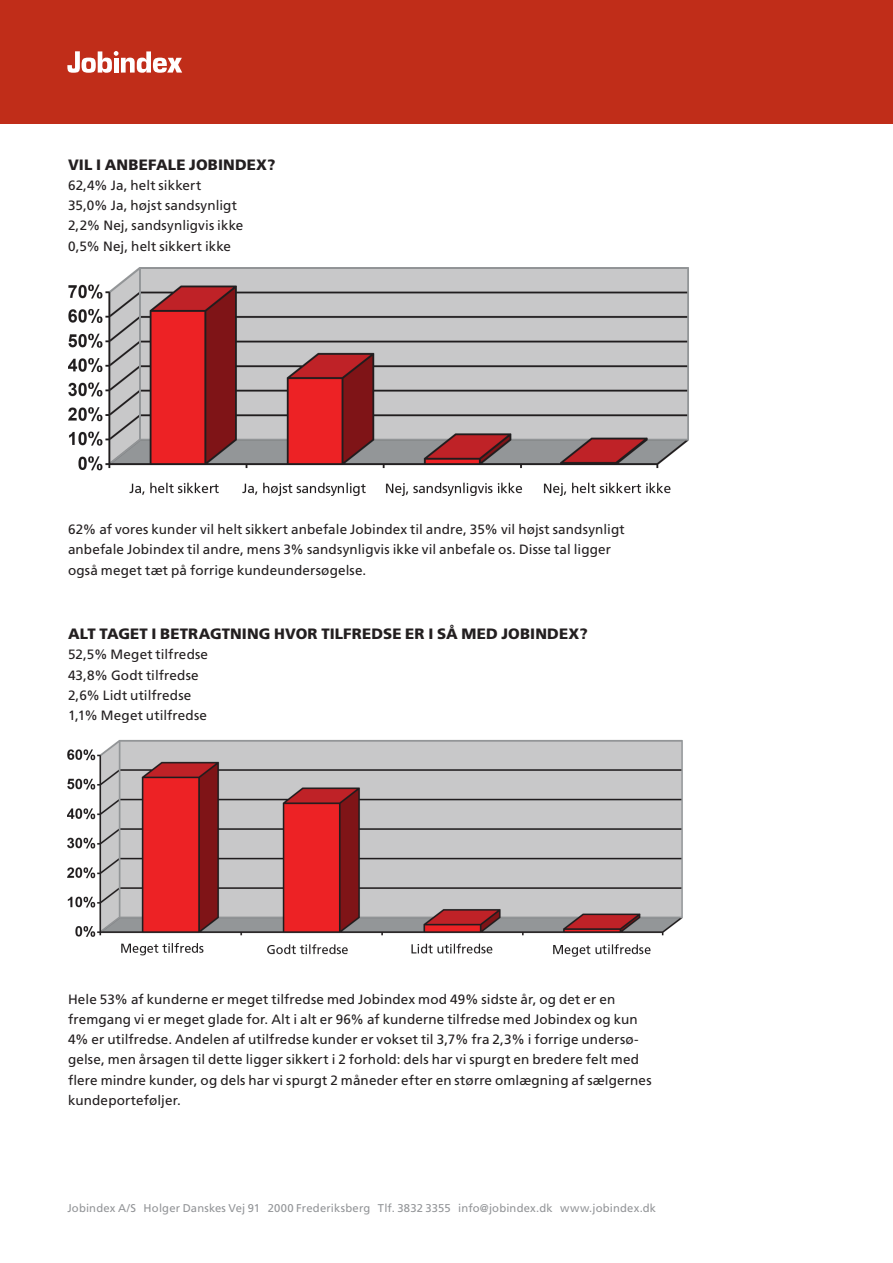
<style>
.page{position:relative;width:893px;height:1263px;background:#fff}
.page>*{position:absolute;margin:0;border:0;box-sizing:border-box;transform-origin:0 0}
.t1{font:900 15px "Frutiger";letter-spacing:.01em;color:#231f20}
.t2{font:13.5px/20.2px "Frutiger";letter-spacing:.01em;color:#231f20}
.t3{font:11.25px "Frutiger";letter-spacing:.015em;color:#939598}
</style>
<div class="page">
<div style="left:0;top:0;width:893px;height:123px;background:#c02d19"></div>
<svg style="left:67px;top:51px;width:115px;height:22px"></svg>
<img style="left:67px;top:740px;width:616px;height:217px">
<img style="left:68px;top:267px;width:621px;height:229px">
<p class="t1" style="left:68px;top:155px;width:209px">VIL I ANBEFALE JOBINDEX?</p>
<p class="t2" style="left:68px;top:175px;width:177px">62,4% Ja, helt sikkert<br>35,0% Ja, højst sandsynligt<br>2,2% Nej, sandsynligvis ikke<br>0,5% Nej, helt sikkert ikke</p>
<p class="t2" style="left:68px;top:519px;width:558px">62% af vores kunder vil helt sikkert anbefale Jobindex til andre, 35% vil højst sandsynligt anbefale Jobindex til andre, mens 3% sandsynligvis ikke vil anbefale os. Disse tal ligger også meget tæt på forrige kundeundersøgelse.</p>
<p class="t1" style="left:68px;top:625px;width:521px">ALT TAGET I BETRAGTNING HVOR TILFREDSE ER I SÅ MED JOBINDEX?</p>
<p class="t2" style="left:68px;top:644px;width:142px">52,5% Meget tilfredse<br>43,8% Godt tilfredse<br>2,6% Lidt utilfredse<br>1,1% Meget utilfredse</p>
<p class="t2" style="left:68px;top:989px;width:585px">Hele 53% af kunderne er meget tilfredse med Jobindex mod 49% sidste år, og det er en fremgang vi er meget glade for. Alt i alt er 96% af kunderne tilfredse med Jobindex og kun 4% er utilfredse. Andelen af utilfredse kunder er vokset til 3,7% fra 2,3% i forrige undersø&shy;gelse, men årsagen til dette ligger sikkert i 2 forhold: dels har vi spurgt en bredere felt med flere mindre kunder, og dels har vi spurgt 2 måneder efter en større omlægning af sælgernes kundeporteføljer.</p>
<p class="t3" style="left:67px;top:1201px;width:590px">Jobindex A/S Holger Danskes Vej 91 2000 Frederiksberg Tlf. 3832 3355 info@jobindex.dk www.jobindex.dk</p>
</div>
